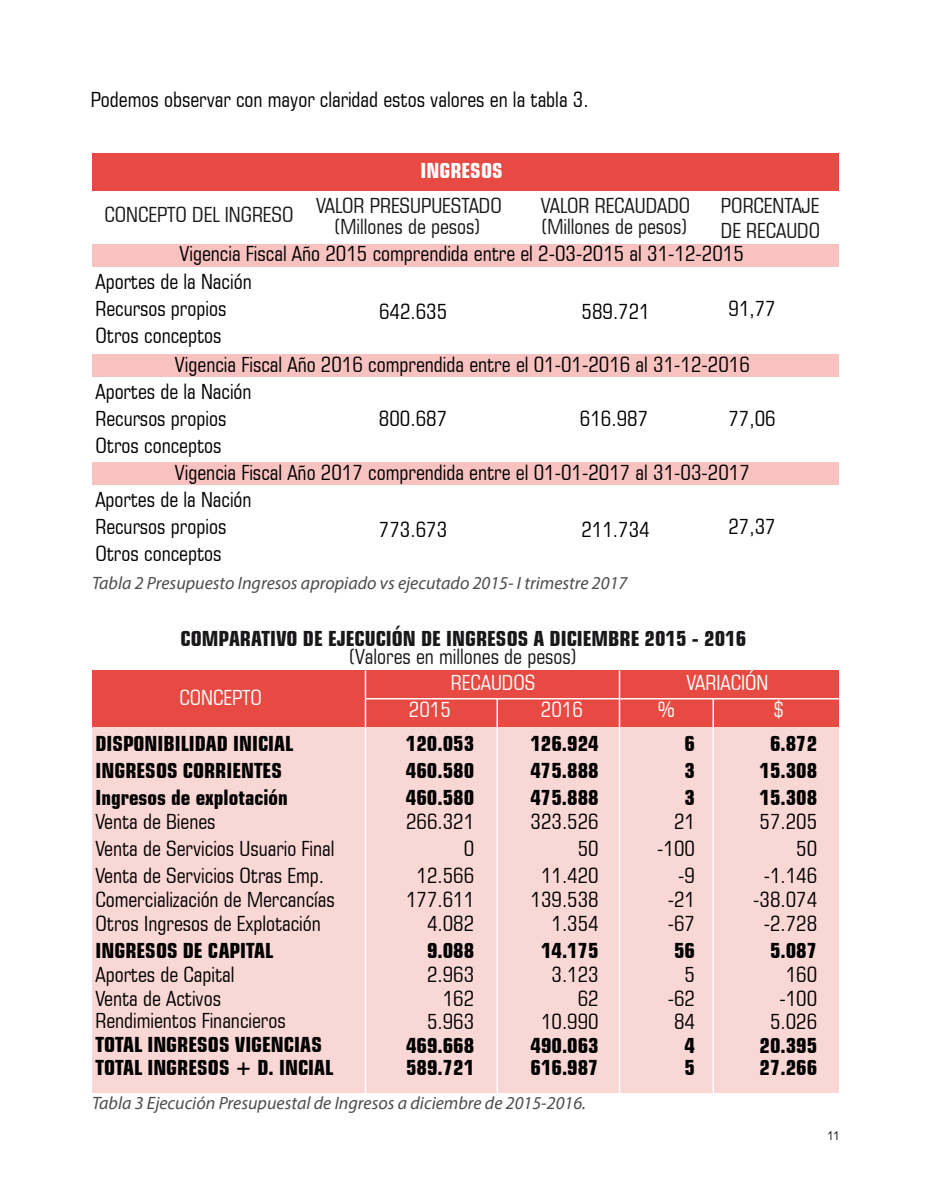
<style>
.page{position:relative;width:933px;height:1203px;background:#fff}
.page>*{position:absolute;margin:0;border:0;box-sizing:border-box;transform-origin:0 0}
.t1{font:condensed 21px/27px "Square 721 BT";color:#000;text-align:right}
.t2{font:700 condensed 21px/27px "Square 721 BT";color:#000}
.t3{font:condensed 21px "Square 721 BT";color:#1a171b}
.t4{font:700 condensed 21px "Square 721 BT";color:#1a171b}
.t5{font:condensed 21px "Square 721 BT";color:#fff}
.t6{font:700 condensed 21px "Square 721 BT";color:#fff}
.t7{font:italic 18px "Myriad Pro";color:#4d4d4d}
.t8{font:condensed 12px "Square 721 BT";color:#000}
</style>
<div class="page">
<div style="left:92px;top:462px;width:747px;height:22px;background:#f7c2c0"></div>
<div style="left:92px;top:354px;width:747px;height:22px;background:#f7c2c0"></div>
<div style="left:92px;top:244px;width:747px;height:23px;background:#f7c2c0"></div>
<div style="left:92px;top:153px;width:747px;height:37px;background:#e64a42"></div>
<div style="left:92px;top:727px;width:747px;height:366px;background:#f9d7d5"></div>
<div style="left:92px;top:670px;width:747px;height:57px;background:#e64a42"></div>
<hr style="left:365px;top:698px;width:474px;height:1px;background:#fff">
<hr style="left:365px;top:670px;width:1px;height:423px;background:#fff">
<hr style="left:496px;top:699px;width:2px;height:394px;background:#fff">
<hr style="left:619px;top:670px;width:1px;height:429px;background:#fff">
<hr style="left:712px;top:699px;width:2px;height:394px;background:#fff">
<p class="t1" style="left:91px;top:86px;width:499px">Podemos observar con mayor claridad estos valores en la tabla 3.</p>
<p class="t3" style="left:104px;top:202px;width:190px">CONCEPTO DEL INGRESO</p>
<p class="t6" style="left:420px;top:158px;width:84px">INGRESOS</p>
<p class="t3" style="left:316px;top:193px;width:187px">VALOR PRESUPUESTADO</p>
<p class="t3" style="left:541px;top:193px;width:151px">VALOR RECAUDADO</p>
<p class="t3" style="left:721px;top:193px;width:100px">PORCENTAJE</p>
<p class="t3" style="left:334px;top:214px;width:149px">(Millones de pesos)</p>
<p class="t3" style="left:541px;top:214px;width:149px">(Millones de pesos)</p>
<p class="t3" style="left:721px;top:218px;width:101px">DE RECAUDO</p>
<p class="t1" style="left:180px;top:239px;width:566px">Vigencia Fiscal Año 2015 comprendida entre el 2-03-2015 al 31-12-2015</p>
<p class="t1" style="left:729px;top:295px;width:49px">91,77</p>
<p class="t1" style="left:96px;top:268px;width:158px;text-align:left">Aportes de la Nación<br>Recursos propios</p>
<p class="t1" style="left:379px;top:298px;width:70px">642.635</p>
<p class="t1" style="left:582px;top:298px;width:70px">589.721</p>
<p class="t1" style="left:96px;top:322px;width:128px">Otros conceptos</p>
<p class="t1" style="left:95px;top:350px;width:656px;text-align:left;text-indent:80px">Vigencia Fiscal Año 2016 comprendida entre el 01-01-2016 al 31-12-2016<br>Aportes de la Nación<br>Recursos propios<br>Otros conceptos</p>
<p class="t1" style="left:379px;top:404px;width:70px">800.687</p>
<p class="t1" style="left:580px;top:404px;width:70px">616.987</p>
<p class="t1" style="left:728px;top:404px;width:49px">77,06</p>
<p class="t1" style="left:95px;top:458px;width:656px;text-align:left;text-indent:80px">Vigencia Fiscal Año 2017 comprendida entre el 01-01-2017 al 31-03-2017<br>Aportes de la Nación<br>Recursos propios</p>
<p class="t1" style="left:581px;top:515px;width:70px">211.734</p>
<p class="t1" style="left:728px;top:512px;width:49px">27,37</p>
<p class="t1" style="left:379px;top:515px;width:70px">773.673</p>
<p class="t1" style="left:95px;top:539px;width:128px">Otros conceptos</p>
<p class="t7" style="left:92px;top:572px;width:537px">Tabla 2 Presupuesto Ingresos apropiado vs ejecutado 2015- I trimestre 2017</p>
<p class="t4" style="left:180px;top:626px;width:567px">COMPARATIVO DE EJECUCIÓN DE INGRESOS A DICIEMBRE 2015 - 2016</p>
<p class="t5" style="left:179px;top:685px;width:84px">CONCEPTO</p>
<p class="t2" style="left:95px;top:730px;width:199px">DISPONIBILIDAD INICIAL<br>INGRESOS CORRIENTES</p>
<p class="t2" style="left:95px;top:784px;width:194px">Ingresos de explotación</p>
<p class="t1" style="left:95px;top:808px;width:241px;text-align:left">Venta de Bienes<br>Venta de Servicios Usuario Final<br>Venta de Servicios Otras Emp.</p>
<p class="t1" style="left:95px;top:887px;width:241px;line-height:24px;text-align:left">Comercialización de Mercancías<br>Otros Ingresos de Explotación</p>
<p class="t2" style="left:95px;top:937px;width:179px">INGRESOS DE CAPITAL</p>
<p class="t1" style="left:95px;top:963px;width:192px;line-height:23.2px;text-align:left">Aportes de Capital<br>Venta de Activos<br>Rendimientos Financieros</p>
<p class="t2" style="left:95px;top:1034px;width:239px;line-height:22.5px">TOTAL INGRESOS VIGENCIAS<br>TOTAL INGRESOS + D. INCIAL</p>
<p class="t3" style="left:348px;top:644px;width:230px">(Valores en millones de pesos)</p>
<p class="t5" style="left:409px;top:697px;width:43px">2015</p>
<p class="t5" style="left:451px;top:670px;width:86px">RECAUDOS</p>
<p class="t5" style="left:686px;top:670px;width:84px">VARIACIÓN</p>
<p class="t5" style="left:541px;top:697px;width:43px">2016</p>
<p class="t5" style="left:658px;top:697px;width:19px">%</p>
<p class="t5" style="left:773px;top:697px;width:12px">$</p>
<p class="t2" style="left:406px;top:730px;width:70px;text-align:justify">120.053<br>460.580<br>460.580</p>
<p class="t2" style="left:530px;top:730px;width:70px;text-align:justify">126.924<br>475.888<br>475.888</p>
<p class="t2" style="left:685px;top:730px;width:12px;text-align:justify">6<br>3<br>3</p>
<p class="t2" style="left:760px;top:730px;width:59px;text-align:center">6.872<br>15.308<br>15.308</p>
<p class="t1" style="left:406px;top:808px;width:70px">266.321<br>0<br>12.566</p>
<p class="t1" style="left:406px;top:887px;width:70px;line-height:24px">177.611<br>4.082</p>
<p class="t2" style="left:427px;top:937px;width:49px">9.088</p>
<p class="t1" style="left:427px;top:963px;width:49px;line-height:23.2px">2.963<br>162<br>5.963</p>
<p class="t2" style="left:406px;top:1034px;width:70px;line-height:22.5px">469.668<br>589.721</p>
<p class="t1" style="left:531px;top:808px;width:70px">323.526<br>50<br>11.420</p>
<p class="t1" style="left:531px;top:887px;width:70px;line-height:24px">139.538<br>1.354</p>
<p class="t2" style="left:541px;top:937px;width:59px">14.175</p>
<p class="t1" style="left:541px;top:963px;width:59px;line-height:23.2px">3.123<br>62<br>10.990</p>
<p class="t2" style="left:531px;top:1034px;width:70px;line-height:22.5px">490.063<br>616.987</p>
<p class="t1" style="left:657px;top:808px;width:39px">21 -100 -9</p>
<p class="t1" style="left:668px;top:887px;width:29px;line-height:24px;text-align:left">-21 -67</p>
<p class="t2" style="left:674px;top:937px;width:22px">56</p>
<p class="t1" style="left:668px;top:963px;width:29px;line-height:23.2px">5 -62<br>84</p>
<p class="t2" style="left:685px;top:1034px;width:12px;line-height:22.5px">4<br>5</p>
<p class="t1" style="left:760px;top:808px;width:59px">57.205<br>50 -1.146</p>
<p class="t1" style="left:753px;top:887px;width:66px;line-height:24px;text-align:center">-38.074 -2.728</p>
<p class="t2" style="left:770px;top:937px;width:49px">5.087</p>
<p class="t1" style="left:770px;top:963px;width:49px;line-height:23.2px">160 -100<br>5.026</p>
<p class="t2" style="left:760px;top:1034px;width:59px;line-height:22.5px">20.395<br>27.266</p>
<p class="t7" style="left:92px;top:1092px;width:496px">Tabla 3 Ejecución Presupuestal de Ingresos a diciembre de 2015-2016.</p>
<p class="t8" style="left:828px;top:1128px;width:13px">11</p>
</div>
